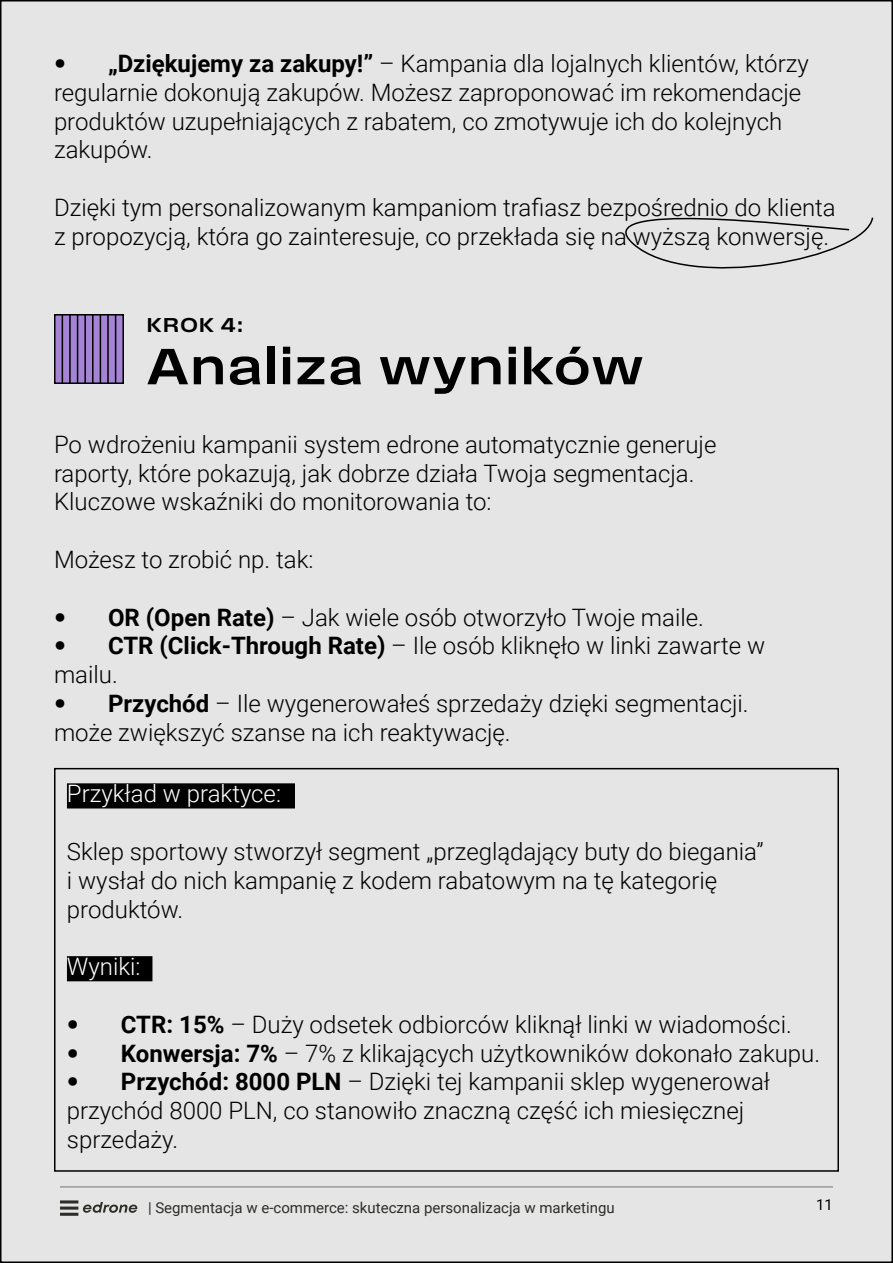
<style>
.page{position:relative;width:893px;height:1263px;background:#fff}
.page>*{position:absolute;margin:0;border:0;box-sizing:border-box;transform-origin:0 0}
.CYTATY_TYTULOWE{font:53.4px "Field Gothic No.73 Med Wide";letter-spacing:.025em;color:#000}
.CYTATY_TYTULOWE-2{font:300 24px/28.8px "Roboto";color:#000}
.CYTATY_TYTULOWE-3{font:300 24px "Roboto";color:#fff}
.CYTATY_TYTULOWE-4{font:21px "Field Gothic No.73 Med Wide";color:#000}
.t1{font:15px "Roboto";color:#2d2d29}
.Styl_akapitowy_1{font:15px "Roboto";color:#000}
.s1{font-family:"Helvetica Neue LT Pro";font-weight:700}
.s2{font-weight:700}
</style>
<div class="page">
<div style="left:1px;top:1px;width:891px;height:1261px;background:#e5e5e5"></div>
<div style="left:54px;top:768px;width:785px;height:404px;border:2px solid #000"></div>
<div style="left:68px;top:784px;width:226px;height:24px;background:#000"></div>
<div style="left:67px;top:783px;width:228px;height:25px;border:2px solid #000"></div>
<div style="left:68px;top:957px;width:84px;height:23px;background:#000"></div>
<div style="left:67px;top:956px;width:85px;height:25px;border:2px solid #000"></div>
<svg style="left:57px;top:317px;width:64px;height:64px;background:#9e7dcc"></svg>
<div style="left:54px;top:314px;width:70px;height:70px;border:2px solid #000"></div>
<hr style="left:115px;top:314px;width:1px;height:70px;background:#000">
<hr style="left:107px;top:314px;width:2px;height:70px;background:#000">
<hr style="left:100px;top:314px;width:1px;height:70px;background:#000">
<hr style="left:92px;top:314px;width:2px;height:70px;background:#000">
<hr style="left:84px;top:314px;width:2px;height:70px;background:#000">
<hr style="left:77px;top:314px;width:1px;height:70px;background:#000">
<hr style="left:69px;top:314px;width:2px;height:70px;background:#000">
<hr style="left:62px;top:314px;width:1px;height:70px;background:#000">
<hr style="left:60px;top:1186px;width:773px;height:1px;background:#000">
<svg style="left:83px;top:1202px;width:54px;height:11px"></svg>
<hr style="left:60px;top:1200px;width:18px;height:3px;background:#2e2e29">
<hr style="left:60px;top:1213px;width:18px;height:3px;background:#2e2e29">
<svg style="left:60px;top:1206px;width:18px;height:4px"></svg>
<svg style="left:625px;top:217px;width:249px;height:52px"></svg>
<p class="CYTATY_TYTULOWE-2" style="left:54px;top:48px;width:756px"><span class="s1">•</span> <span class="s2">„Dziękujemy za zakupy!”</span> – Kampania dla lojalnych klientów, którzy regularnie dokonują zakupów. Możesz zaproponować im rekomendacje produktów uzupełniających z rabatem, co zmotywuje ich do kolejnych zakupów.</p>
<p class="CYTATY_TYTULOWE-2" style="left:54px;top:192px;width:783px">Dzięki tym personalizowanym kampaniom trafiasz bezpośrednio do klienta z propozycją, która go zainteresuje, co przekłada się na wyższą konwersję.</p>
<p class="CYTATY_TYTULOWE-4" style="left:146px;top:313px;width:98px">KROK 4:</p>
<p class="CYTATY_TYTULOWE" style="left:146px;top:337px;width:499px">Analiza wyników</p>
<p class="CYTATY_TYTULOWE-2" style="left:54px;top:429px;width:664px">Po wdrożeniu kampanii system edrone automatycznie generuje raporty, które pokazują, jak dobrze działa Twoja segmentacja.<br>Kluczowe wskaźniki do monitorowania to:</p>
<p class="CYTATY_TYTULOWE-2" style="left:54px;top:544px;width:261px">Możesz to zrobić np. tak:</p>
<p class="CYTATY_TYTULOWE-2" style="left:54px;top:602px;width:651px"><span class="s1">•</span> <span class="s2">OR (Open Rate)</span> – Jak wiele osób otworzyło Twoje maile.</p>
<p class="CYTATY_TYTULOWE-2" style="left:54px;top:631px;width:713px"><span class="s1">•</span> <span class="s2">CTR (Click-Through Rate)</span> – Ile osób kliknęło w linki zawarte w mailu.</p>
<p class="CYTATY_TYTULOWE-2" style="left:54px;top:688px;width:696px"><span class="s1">•</span> <span class="s2">Przychód</span> – Ile wygenerowałeś sprzedaży dzięki segmentacji. może zwiększyć szanse na ich reaktywację.</p>
<p class="CYTATY_TYTULOWE-3" style="left:67px;top:777px;width:216px">Przykład w praktyce:</p>
<p class="CYTATY_TYTULOWE-2" style="left:67px;top:836px;width:698px">Sklep sportowy stworzył segment „przeglądający buty do biegania” i wysłał do nich kampanię z kodem rabatowym na tę kategorię produktów.</p>
<p class="CYTATY_TYTULOWE-3" style="left:67px;top:950px;width:75px">Wyniki:</p>
<p class="CYTATY_TYTULOWE-2" style="left:67px;top:1009px;width:726px"><span class="s1">•</span> <span class="s2">CTR: 15%</span> – Duży odsetek odbiorców kliknął linki w wiadomości.</p>
<p class="CYTATY_TYTULOWE-2" style="left:67px;top:1038px;width:755px"><span class="s1">•</span> <span class="s2">Konwersja: 7%</span> – 7% z klikających użytkowników dokonało zakupu.</p>
<p class="CYTATY_TYTULOWE-2" style="left:67px;top:1066px;width:705px"><span class="s1">•</span> <span class="s2">Przychód: 8000 PLN</span> – Dzięki tej kampanii sklep wygenerował przychód 8000 PLN, co stanowiło znaczną część ich miesięcznej sprzedaży.</p>
<p class="t1" style="left:148px;top:1197px;width:468px">| Segmentacja w e-commerce: skuteczna personalizacja w marketingu</p>
<p class="Styl_akapitowy_1" style="left:816px;top:1194px;width:18px">11</p>
</div>
